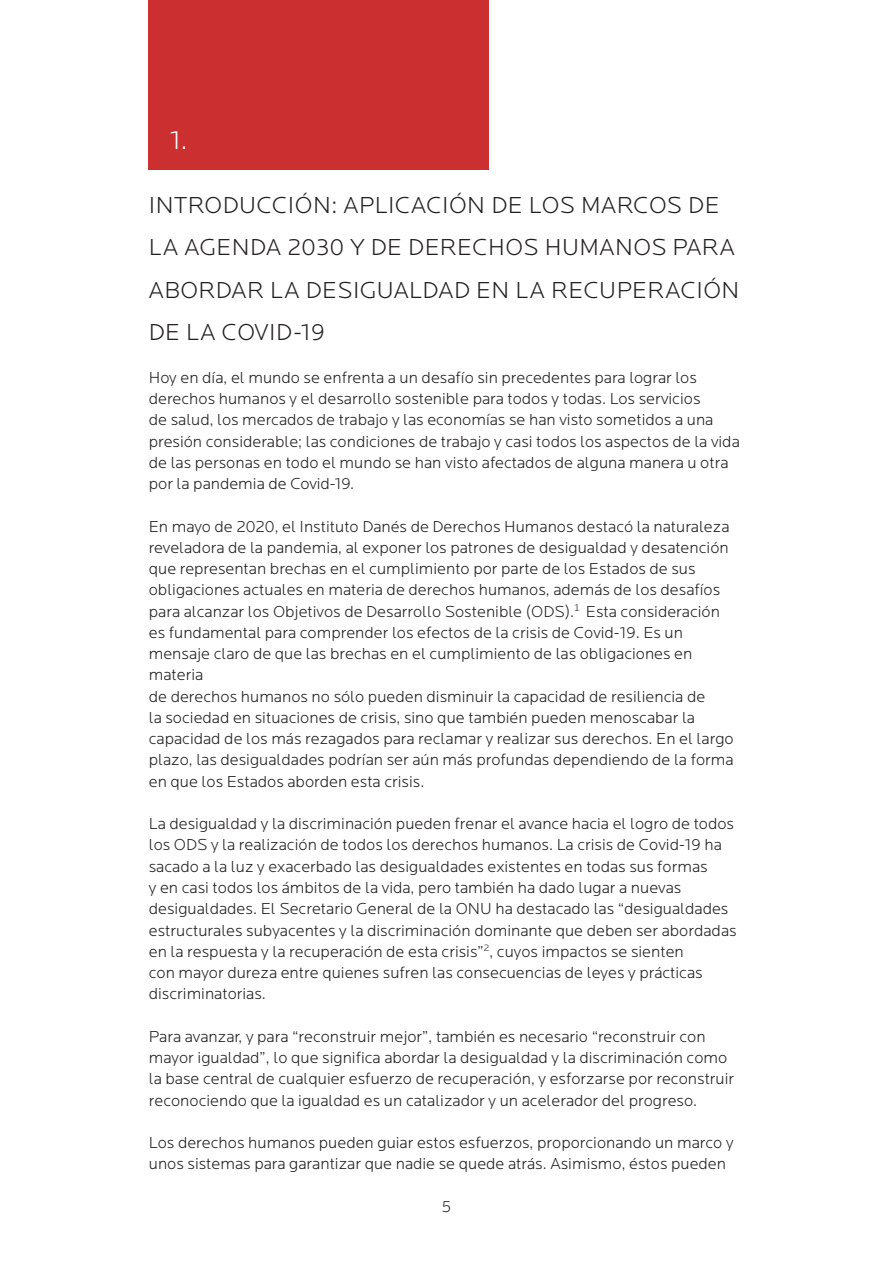
<style>
.page{position:relative;width:893px;height:1263px;background:#fff}
.page>*{position:absolute;margin:0;border:0;box-sizing:border-box;transform-origin:0 0}
.MR_1{font:300 27px "Locator";color:#fff}
.t1{font:300 24px/42.5px "Locator";letter-spacing:.02em;color:#231f20}
.Brød_m_luft{font:300 16.5px/21.3px "Locator";color:#231f20}
</style>
<div class="page">
<div style="left:149px;top:0;width:340px;height:170px;background:#cb2f30"></div>
<h2 class="MR_1" style="left:170px;top:126px;width:19px">1.</h2>
<p class="t1" style="left:149px;top:184px;width:592px">INTRODUCCIÓN: APLICACIÓN DE LOS MARCOS DE LA AGENDA 2030 Y DE DERECHOS HUMANOS PARA ABORDAR LA DESIGUALDAD EN LA RECUPERACIÓN DE LA COVID-19</p>
<p class="Brød_m_luft" style="left:149px;top:367px;width:592px">Hoy en día, el mundo se enfrenta a un desafío sin precedentes para lograr los derechos humanos y el desarrollo sostenible para todos y todas. Los servicios<br>de salud, los mercados de trabajo y las economías se han visto sometidos a una presión considerable; las condiciones de trabajo y casi todos los aspectos de la vida de las personas en todo el mundo se han visto afectados de alguna manera u otra por la pandemia de Covid-19.</p>
<p class="Brød_m_luft" style="left:149px;top:516px;width:586px">En mayo de 2020, el Instituto Danés de Derechos Humanos destacó la naturaleza reveladora de la pandemia, al exponer los patrones de desigualdad y desatención que representan brechas en el cumplimiento por parte de los Estados de sus obligaciones actuales en materia de derechos humanos, además de los desafíos para alcanzar los Objetivos de Desarrollo Sostenible (ODS).<sup>1</sup> Esta consideración es fundamental para comprender los efectos de la crisis de Covid-19. Es un mensaje claro de que las brechas en el cumplimiento de las obligaciones en materia<br>de derechos humanos no sólo pueden disminuir la capacidad de resiliencia de<br>la sociedad en situaciones de crisis, sino que también pueden menoscabar la capacidad de los más rezagados para reclamar y realizar sus derechos. En el largo plazo, las desigualdades podrían ser aún más profundas dependiendo de la forma en que los Estados aborden esta crisis.</p>
<p class="Brød_m_luft" style="left:149px;top:814px;width:589px">La desigualdad y la discriminación pueden frenar el avance hacia el logro de todos los ODS y la realización de todos los derechos humanos. La crisis de Covid-19 ha sacado a la luz y exacerbado las desigualdades existentes en todas sus formas<br>y en casi todos los ámbitos de la vida, pero también ha dado lugar a nuevas desigualdades. El Secretario General de la ONU ha destacado las “desigualdades estructurales subyacentes y la discriminación dominante que deben ser abordadas en la respuesta y la recuperación de esta crisis”<sup>2</sup>, cuyos impactos se sienten<br>con mayor dureza entre quienes sufren las consecuencias de leyes y prácticas discriminatorias.</p>
<p class="Brød_m_luft" style="left:149px;top:1026px;width:587px">Para avanzar, y para “reconstruir mejor”, también es necesario “reconstruir con mayor igualdad”, lo que significa abordar la desigualdad y la discriminación como la base central de cualquier esfuerzo de recuperación, y esforzarse por reconstruir reconociendo que la igualdad es un catalizador y un acelerador del progreso.</p>
<p class="Brød_m_luft" style="left:149px;top:1132px;width:586px">Los derechos humanos pueden guiar estos esfuerzos, proporcionando un marco y unos sistemas para garantizar que nadie se quede atrás. Asimismo, éstos pueden</p>
<p class="Brød_m_luft" style="left:442px;top:1196px;width:11px">5</p>
</div>
